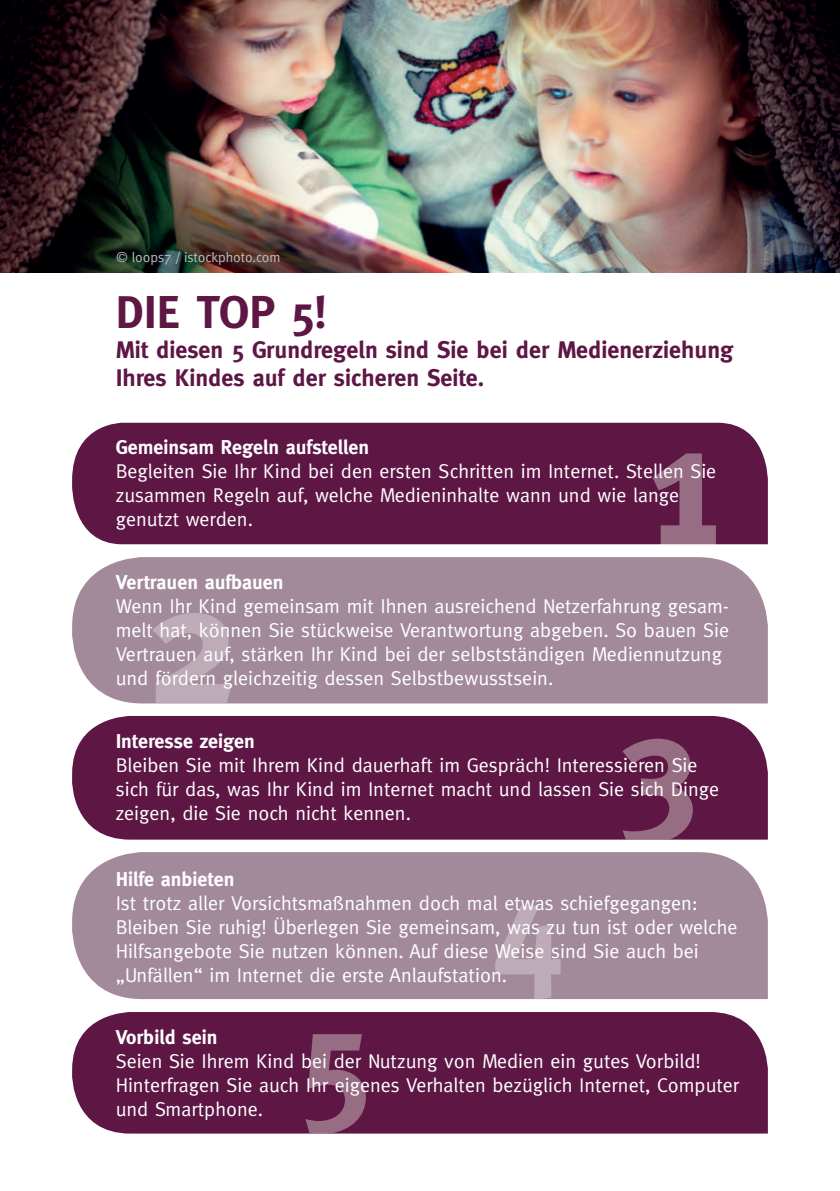
<style>
.page{position:relative;width:840px;height:1191px;background:#fff}
.page>*{position:absolute;margin:0;border:0;box-sizing:border-box;transform-origin:0 0}
.t1{font:700 46px "Meta";color:#5e1645}
.t2{font:700 24px/28px "Meta";color:#5e1645}
.t3{font:20px/24px "Meta";color:#fff}
.t4{font:700 20px "Meta";color:#fff}
.t5{font:14px "Meta";letter-spacing:-.01em;color:#bcbdc0}
</style>
<div class="page">
<img style="left:0;top:0;width:839px;height:272px">
<div style="left:72px;top:423px;width:695px;height:121px;background:#5e1645"></div>
<svg style="left:652px;top:453px;width:63px;height:91px;background:#7c4465"></svg>
<div style="left:72px;top:557px;width:695px;height:146px;background:#a28a9b"></div>
<svg style="left:152px;top:613px;width:80px;height:90px;background:#b19cab"></svg>
<div style="left:72px;top:716px;width:695px;height:123px;background:#5e1645"></div>
<svg style="left:622px;top:738px;width:70px;height:102px;background:#7a4163"></svg>
<div style="left:72px;top:852px;width:695px;height:147px;background:#a28a9b"></div>
<svg style="left:495px;top:905px;width:65px;height:95px;background:#af9aa9"></svg>
<div style="left:72px;top:1012px;width:695px;height:121px;background:#5e1645"></div>
<svg style="left:305px;top:1034px;width:61px;height:100px;background:#7c4465"></svg>
<p class="t5" style="left:116px;top:249px;width:166px">© loops7 / istockphoto.com</p>
<h1 class="t1" style="left:116px;top:285px;width:212px">DIE TOP 5!</h1>
<p class="t2" style="left:116px;top:336px;width:619px">Mit diesen 5 Grundregeln sind Sie bei der Medienerziehung<br>Ihres Kindes auf der sicheren Seite.</p>
<p class="t4" style="left:116px;top:435px;width:255px">Gemeinsam Regeln aufstellen</p>
<p class="t3" style="left:116px;top:458px;width:601px">Begleiten Sie Ihr Kind bei den ersten Schritten im Internet. Stellen Sie zusammen Regeln auf, welche Medieninhalte wann und wie lange genutzt werden.</p>
<p class="t4" style="left:116px;top:570px;width:169px">Vertrauen aufbauen</p>
<p class="t3" style="left:116px;top:594px;width:614px">Wenn Ihr Kind gemeinsam mit Ihnen ausreichend Netzerfahrung gesam&shy;melt hat, können Sie stückweise Verantwortung abgeben. So bauen Sie Vertrauen auf, stärken Ihr Kind bei der selbstständigen Mediennutzung und fördern gleichzeitig dessen Selbstbewusstsein.</p>
<p class="t4" style="left:116px;top:729px;width:140px">Interesse zeigen</p>
<p class="t3" style="left:116px;top:753px;width:604px">Bleiben Sie mit Ihrem Kind dauerhaft im Gespräch! Interessieren Sie sich für das, was Ihr Kind im Internet macht und lassen Sie sich Dinge zeigen, die Sie noch nicht kennen.</p>
<p class="t4" style="left:116px;top:868px;width:120px">Hilfe anbieten</p>
<p class="t3" style="left:116px;top:891px;width:623px">Ist trotz aller Vorsichtsmaßnahmen doch mal etwas schiefgegangen:<br>Bleiben Sie ruhig! Überlegen Sie gemeinsam, was zu tun ist oder welche Hilfsangebote Sie nutzen können. Auf diese Weise sind Sie auch bei „Unfällen“ im Internet die erste Anlaufstation.</p>
<p class="t4" style="left:116px;top:1025px;width:103px">Vorbild sein</p>
<p class="t3" style="left:116px;top:1048px;width:624px">Seien Sie Ihrem Kind bei der Nutzung von Medien ein gutes Vorbild!<br>Hinterfragen Sie auch Ihr eigenes Verhalten bezüglich Internet, Computer und Smartphone.</p>
</div>
